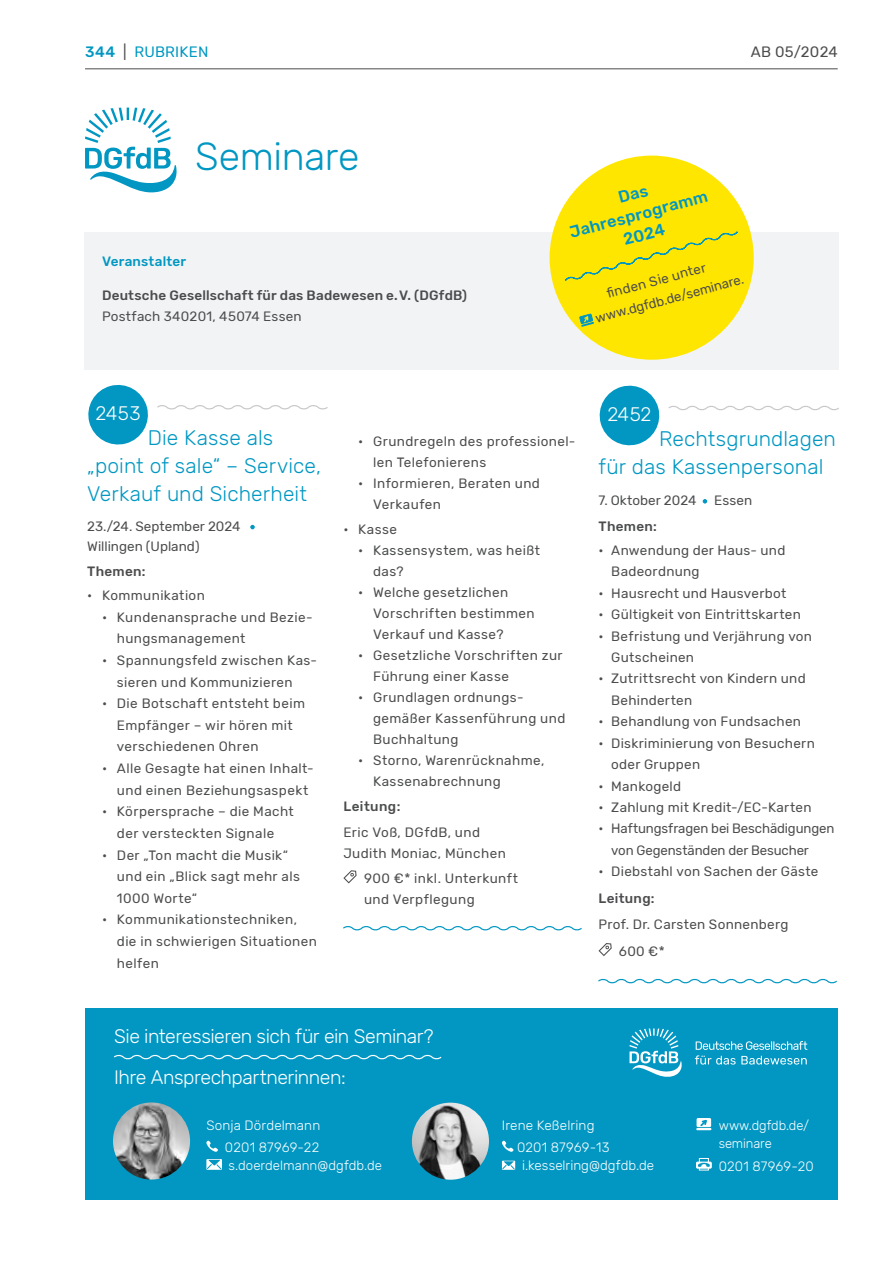
<style>
.page{position:relative;width:893px;height:1263px;background:#fff}
.page>*{position:absolute;margin:0;border:0;box-sizing:border-box;transform-origin:0 0}
.t1{font:300 39px "Rubik";letter-spacing:-.01em;color:#0197c2}
.t2{font:300 21px/27.6px "Rubik";letter-spacing:.005em;color:#0197c2}
.t3{font:300 19.5px/41.2px "Rubik";letter-spacing:-.025em;color:#fff}
.t4{font:500 16.5px/21px "Rubik";color:#0197c2;text-align:center}
.t5{font:15px "Rubik";letter-spacing:.01em;color:#0197c2}
.t6{font:15px "Rubik";letter-spacing:.02em;color:#4b4c4d}
.t7{font:13.5px/21px "Rubik";letter-spacing:.03em;color:#4b4c4d}
.t8{font:300 13.5px/22.2px "Rubik";letter-spacing:.01em;color:#fff;text-align:right}
.t9{font:500 13.5px "Rubik";letter-spacing:.015em;color:#4b4c4d}
.t10{font:13.5px/21.5px "Rubik";letter-spacing:-.01em;color:#4b4c4d}
.t11{font:13.5px/20.1px "Rubik";color:#4b4c4d}
.t12{font:500 13.5px "Rubik";letter-spacing:.015em;color:#0197c2}
.t13{font:300 13.2px/18px "Rubik";color:#fff}
.s1{font-weight:500}
.s2{color:#4b4c4d}
</style>
<div class="page">
<hr style="left:85px;top:68px;width:753px;height:1px;background:#4b4c4d">
<svg style="left:85px;top:108px;width:92px;height:84px"></svg>
<svg style="left:250px;top:525px;width:5px;height:4px"></svg>
<svg style="left:88px;top:384px;width:240px;height:61px"></svg>
<svg style="left:343px;top:870px;width:14px;height:13px"></svg>
<svg style="left:343px;top:926px;width:239px;height:5px"></svg>
<div style="left:84px;top:233px;width:755px;height:137px;background:#f2f3f4"></div>
<div style="left:550px;top:156px;width:204px;height:204px;background:#ffe601;border-radius:50%"></div>
<svg style="left:580px;top:314px;width:14px;height:13px"></svg>
<svg style="left:565px;top:231px;width:173px;height:50px"></svg>
<svg style="left:703px;top:499px;width:4px;height:4px"></svg>
<svg style="left:598px;top:943px;width:14px;height:13px"></svg>
<svg style="left:598px;top:978px;width:239px;height:6px"></svg>
<svg style="left:599px;top:385px;width:240px;height:61px"></svg>
<div style="left:86px;top:1008px;width:752px;height:191px;background:#0197c2"></div>
<svg style="left:206px;top:1140px;width:12px;height:12px"></svg>
<svg style="left:206px;top:1159px;width:16px;height:11px"></svg>
<svg style="left:206px;top:1160px;width:16px;height:10px"></svg>
<svg style="left:502px;top:1140px;width:12px;height:12px"></svg>
<svg style="left:502px;top:1161px;width:13px;height:9px"></svg>
<img style="left:412px;top:1102px;width:77px;height:78px;border-radius:39px">
<img style="left:113px;top:1102px;width:77px;height:77px;border-radius:39px">
<svg style="left:629px;top:1028px;width:53px;height:49px"></svg>
<svg style="left:695px;top:1041px;width:112px;height:23px"></svg>
<div style="left:697px;top:1118px;width:14px;height:9px;border:1px solid #fff"></div>
<svg style="left:697px;top:1118px;width:13px;height:12px"></svg>
<div style="left:699px;top:1158px;width:10px;height:12px;border:1px solid #fff"></div>
<div style="left:696px;top:1162px;width:16px;height:6px;border:1px solid #fff"></div>
<svg style="left:698px;top:1163px;width:12px;height:4px"></svg>
<svg style="left:114px;top:1054px;width:328px;height:6px"></svg>
<p class="t5" style="left:85px;top:43px;width:125px"><span class="s1">344</span> <span class="s2">|</span> RUBRIKEN</p>
<p class="t6" style="left:751px;top:43px;width:88px">AB 05/2024</p>
<h1 class="t1" style="left:195px;top:135px;width:166px">Seminare</h1>
<p class="t12" style="left:102px;top:254px;width:86px">Veranstalter</p>
<p class="t9" style="left:102px;top:288px;width:367px">Deutsche Gesellschaft für das Badewesen e.V. (DGfdB)</p>
<p class="t7" style="left:102px;top:306px;width:201px">Postfach 340201, 45074 Essen</p>
<h3 class="t3" style="left:96px;top:393px;width:46px">2453</h3>
<p class="t4" style="left:562px;top:202px;width:144px;rotate:-15deg">Das<br>Jahresprogramm<br>2024</p>
<p class="t7" style="left:587px;top:288px;width:155px;text-indent:17px;rotate:-15deg">fi nden Sie unter www.dgfdb.de/seminare.</p>
<h3 class="t3" style="left:607px;top:394px;width:46px">2452</h3>
<h2 class="t2" style="left:87px;top:425px;width:235px;text-indent:61px">Die Kasse als „point of sale“ – Service,<br>Verkauf und Sicherheit</h2>
<p class="t11" style="left:87px;top:516px;width:155px">23./24. September 2024<br>Willingen (Upland)</p>
<p class="t9" style="left:87px;top:564px;width:60px">Themen:</p>
<p class="t7" style="left:87px;top:585px;width:119px">• Kommunikation</p>
<p class="t7" style="left:117px;top:606px;width:197px;line-height:21.6px;text-indent:-15px">• Kundenansprache und Bezie&shy;hungsmanagement</p>
<p class="t7" style="left:117px;top:650px;width:202px;line-height:21.6px;text-indent:-15px">• Spannungsfeld zwischen Kas&shy;sieren und Kommunizieren</p>
<p class="t7" style="left:117px;top:693px;width:190px;line-height:21.6px;text-indent:-15px">• Die Botschaft entsteht beim<br>Empfänger – wir hören mit verschiedenen Ohren</p>
<p class="t7" style="left:117px;top:758px;width:198px;line-height:21.6px;text-indent:-15px">• Alle Gesagte hat einen Inhalt&shy;und einen Beziehungsaspekt</p>
<p class="t7" style="left:102px;top:801px;width:193px;line-height:21.6px;text-align:center">• Körpersprache – die Macht der versteckten Signale</p>
<p class="t7" style="left:117px;top:844px;width:184px;line-height:21.6px;text-indent:-15px">• Der „Ton macht die Musik“ und ein „Blick sagt mehr als<br>1000 Worte“</p>
<p class="t7" style="left:117px;top:909px;width:201px;line-height:21.6px;text-indent:-15px">• Kommunikationstechniken, die in schwierigen Situationen helfen</p>
<p class="t7" style="left:373px;top:431px;width:204px;text-indent:-15px">• Grundregeln des professionel&shy;len Telefonierens</p>
<p class="t7" style="left:373px;top:473px;width:168px;text-indent:-15px">• Informieren, Beraten und<br>Verkaufen</p>
<p class="t7" style="left:343px;top:519px;width:55px">• Kasse</p>
<p class="t7" style="left:373px;top:540px;width:168px;text-indent:-15px">• Kassensystem, was heißt das?</p>
<p class="t7" style="left:373px;top:582px;width:163px;text-indent:-15px">• Welche gesetzlichen<br>Vorschriften bestimmen<br>Verkauf und Kasse?</p>
<p class="t7" style="left:373px;top:645px;width:191px;text-indent:-15px">• Gesetzliche Vorschriften zur<br>Führung einer Kasse</p>
<p class="t7" style="left:373px;top:687px;width:194px;text-indent:-15px">• Grundlagen ordnungs&shy;gemäßer Kassenführung und<br>Buchhaltung</p>
<p class="t7" style="left:373px;top:750px;width:173px;text-indent:-15px">• Storno, Warenrücknahme,<br>Kassenabrechnung</p>
<p class="t9" style="left:343px;top:799px;width:59px">Leitung:</p>
<p class="t7" style="left:343px;top:822px;width:164px">Eric Voß, DGfdB, und<br>Judith Moniac, München</p>
<p class="t7" style="left:364px;top:869px;width:156px">900 €* inkl. Unterkunft und Verpflegung</p>
<h3 class="t3" style="left:114px;top:1016px;width:321px">Sie interessieren sich für ein Seminar?<br>Ihre Ansprechpartnerinnen:</h3>
<h2 class="t2" style="left:598px;top:425px;width:239px;line-height:28.2px;text-indent:61px">Rechtsgrundlagen für das Kassenpersonal</h2>
<p class="t11" style="left:598px;top:491px;width:99px">7. Oktober 2024</p>
<p class="t7" style="left:714px;top:490px;width:39px">Essen</p>
<p class="t9" style="left:598px;top:519px;width:60px">Themen:</p>
<p class="t7" style="left:611px;top:540px;width:176px;line-height:21.5px;text-indent:-13px">• Anwendung der Haus- und<br>Badeordnung</p>
<p class="t7" style="left:598px;top:583px;width:189px">• Hausrecht und Hausverbot</p>
<p class="t7" style="left:598px;top:604px;width:204px">• Gültigkeit von Eintrittskarten</p>
<p class="t7" style="left:611px;top:626px;width:202px;line-height:21.5px;text-indent:-13px">• Befristung und Verjährung von<br>Gutscheinen</p>
<p class="t7" style="left:611px;top:668px;width:196px;line-height:21.5px;text-indent:-13px">• Zutrittsrecht von Kindern und<br>Behinderten</p>
<p class="t7" style="left:598px;top:711px;width:204px">• Behandlung von Fundsachen</p>
<p class="t7" style="left:611px;top:733px;width:205px;line-height:21.5px;text-indent:-13px">• Diskriminierung von Besuchern oder Gruppen</p>
<p class="t7" style="left:598px;top:776px;width:84px">• Mankogeld</p>
<p class="t7" style="left:598px;top:797px;width:215px">• Zahlung mit Kredit-/EC-Karten</p>
<p class="t10" style="left:611px;top:818px;width:225px;text-indent:-13px">• Haftungsfragen bei Beschädigungen von Gegenständen der Besucher</p>
<p class="t7" style="left:598px;top:861px;width:221px">• Diebstahl von Sachen der Gäste</p>
<p class="t9" style="left:598px;top:890px;width:58px">Leitung:</p>
<p class="t7" style="left:619px;top:911px;width:171px;line-height:27.2px;text-indent:-20px">Prof. Dr. Carsten Sonnenberg<br>600 €*</p>
<p class="t8" style="left:206px;top:1114px;width:115px">Sonja Dördelmann<br>0201 87969-22</p>
<p class="t13" style="left:228px;top:1156px;width:155px">s.doerdelmann@dgfdb.de</p>
<p class="t8" style="left:517px;top:1114px;width:94px;text-align:left;text-indent:-15px">Irene Keßelring<br>0201 87969-13</p>
<p class="t8" style="left:522px;top:1154px;width:134px">i.kesselring@dgfdb.de</p>
<p class="t13" style="left:719px;top:1117px;width:92px">www.dgfdb.de/ seminare</p>
<p class="t8" style="left:719px;top:1155px;width:97px">0201 87969-20</p>
</div>
